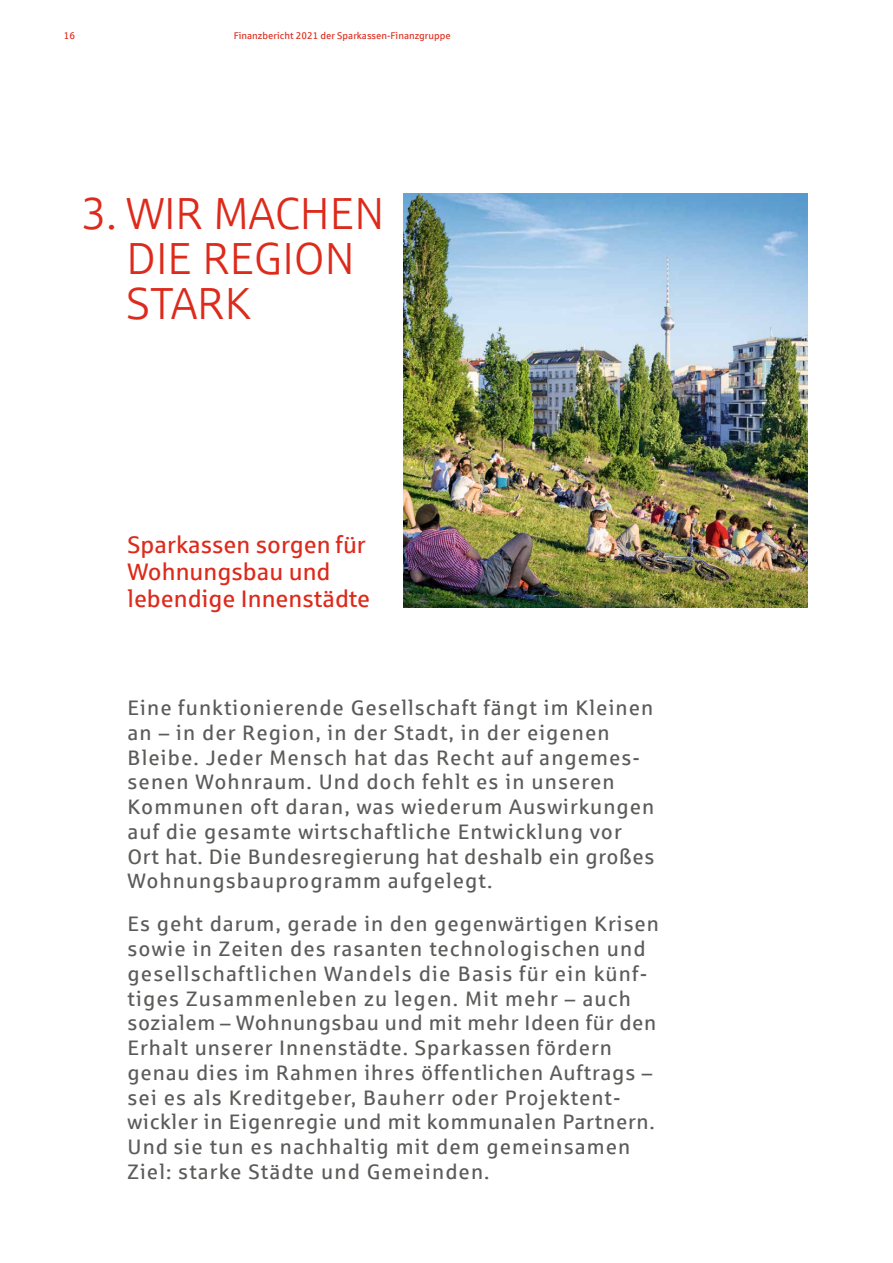
<style>
.page{position:relative;width:893px;height:1263px;background:#fff}
.page>*{position:absolute;margin:0;border:0;box-sizing:border-box;transform-origin:0 0}
.t1{font:45px/45px "Sparkasse Lt";color:#dd2a1b}
.t2{font:24px/27px "Sparkasse Rg";color:#dd2a1b}
.t3{font:21px/24.8px "Sparkasse Rg";letter-spacing:.05em;color:#5b5b5a}
.t4{font:9.75px "Sparkasse Rg";color:#dd2a1b}
</style>
<div class="page">
<img style="left:404px;top:193px;width:404px;height:414px">
<p class="t4" style="left:64px;top:30px;width:13px">16</p>
<p class="t4" style="left:234px;top:30px;width:218px">Finanzbericht 2021 der Sparkassen-Finanzgruppe</p>
<h1 class="t1" style="left:126px;top:190px;width:259px;text-indent:-45px">3. WIR MACHEN<br>DIE REGION<br>STARK</h1>
<p class="t2" style="left:128px;top:531px;width:244px">Sparkassen sorgen für<br>Wohnungsbau und lebendige Innenstädte</p>
<p class="t3" style="left:128px;top:695px;width:528px">Eine funktionierende Gesellschaft fängt im Kleinen an – in der Region, in der Stadt, in der eigenen Bleibe. Jeder Mensch hat das Recht auf angemes&shy;senen Wohnraum. Und doch fehlt es in unseren Kommunen oft daran, was wiederum Auswirkungen auf die gesamte wirtschaftliche Entwicklung vor Ort hat. Die Bundesregierung hat deshalb ein großes Wohnungsbauprogramm aufgelegt.</p>
<p class="t3" style="left:128px;top:911px;width:533px">Es geht darum, gerade in den gegenwärtigen Krisen sowie in Zeiten des rasanten technologischen und gesellschaftlichen Wandels die Basis für ein künf&shy;tiges Zusammenleben zu legen. Mit mehr – auch -sozialem – Wohnungsbau und mit mehr Ideen für den Erhalt unserer Innenstädte. Sparkassen fördern genau dies im Rahmen ihres öffentlichen Auftrags – sei es als Kreditgeber, Bauherr oder Projektent&shy;wickler in Eigenregie und mit kommunalen Partnern.<br>Und sie tun es nachhaltig mit dem gemeinsamen Ziel: starke Städte und Gemeinden.</p>
</div>
